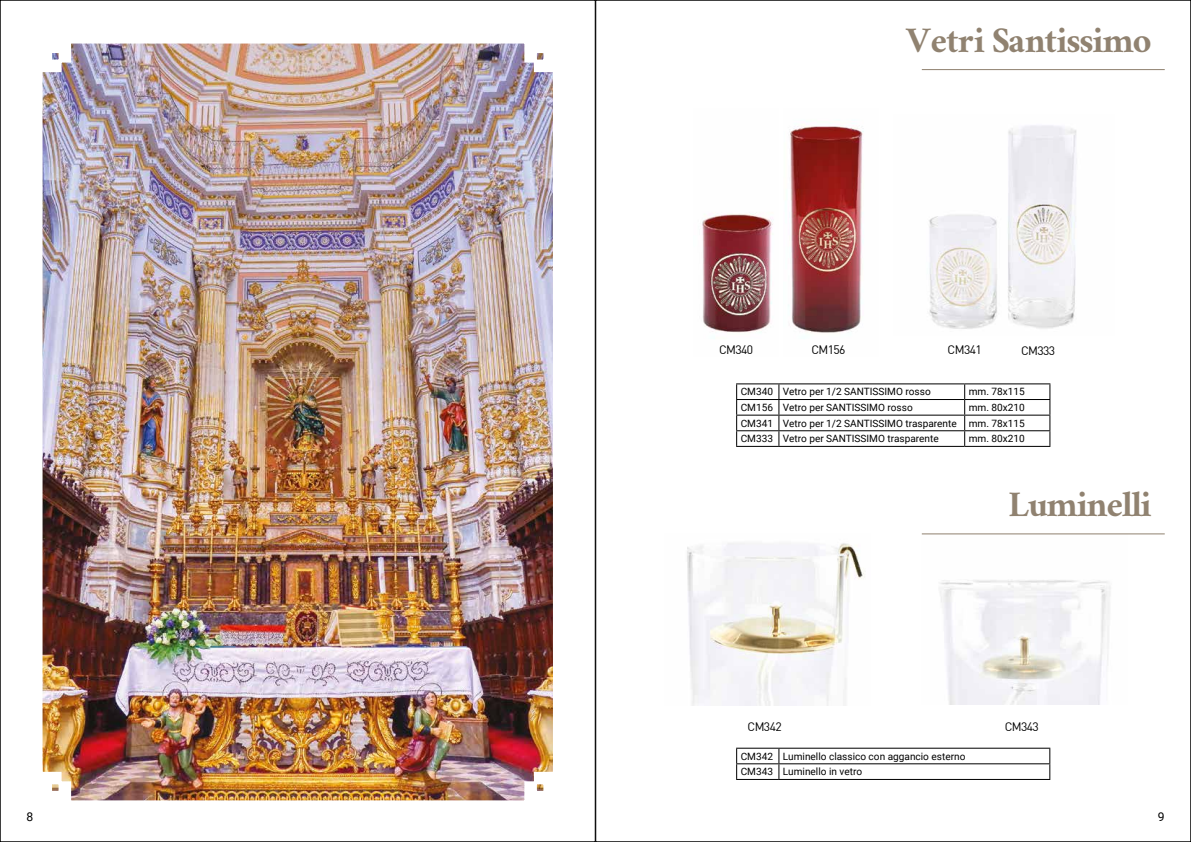
<style>
.page{position:relative;width:1191px;height:842px;background:#fff}
.page>*{position:absolute;margin:0;border:0;box-sizing:border-box;transform-origin:0 0}
.t1{font:40.3px "Ramaraja";color:#908270}
.t2{font:12.1px "DIN";letter-spacing:-.05em;color:#000}
.t3{font:12.1px "Roboto";color:#000}
.t4{font:10.1px/15.6px "Roboto";color:#000;text-align:justify}
</style>
<div class="page">
<img style="left:42px;top:43px;width:511px;height:758px">
<img style="left:929px;top:125px;width:148px;height:204px">
<img style="left:687px;top:543px;width:178px;height:162px">
<img style="left:921px;top:534px;width:206px;height:171px">
<img style="left:788px;top:125px;width:76px;height:208px">
<img style="left:702px;top:214px;width:71px;height:119px">
<hr style="left:921px;top:69px;width:243px;height:1px;background:#908270">
<hr style="left:921px;top:533px;width:243px;height:1px;background:#908270">
<hr style="left:736px;top:383px;width:43px;height:1px;background:#000">
<hr style="left:779px;top:383px;width:185px;height:1px;background:#000">
<hr style="left:964px;top:383px;width:86px;height:1px;background:#000">
<hr style="left:736px;top:399px;width:43px;height:1px;background:#000">
<hr style="left:779px;top:399px;width:185px;height:1px;background:#000">
<hr style="left:964px;top:399px;width:86px;height:1px;background:#000">
<hr style="left:736px;top:415px;width:43px;height:1px;background:#000">
<hr style="left:779px;top:415px;width:185px;height:1px;background:#000">
<hr style="left:964px;top:415px;width:86px;height:1px;background:#000">
<hr style="left:736px;top:430px;width:43px;height:1px;background:#000">
<svg style="left:736px;top:384px;width:1px;height:62px"></svg>
<hr style="left:779px;top:430px;width:185px;height:1px;background:#000">
<svg style="left:778px;top:384px;width:1px;height:62px"></svg>
<hr style="left:964px;top:430px;width:86px;height:1px;background:#000">
<svg style="left:964px;top:384px;width:1px;height:62px"></svg>
<svg style="left:1049px;top:384px;width:1px;height:62px"></svg>
<hr style="left:736px;top:446px;width:43px;height:1px;background:#000">
<hr style="left:779px;top:446px;width:185px;height:1px;background:#000">
<hr style="left:964px;top:446px;width:86px;height:1px;background:#000">
<hr style="left:736px;top:748px;width:43px;height:1px;background:#000">
<hr style="left:779px;top:748px;width:271px;height:1px;background:#000">
<hr style="left:736px;top:763px;width:43px;height:1px;background:#000">
<svg style="left:736px;top:749px;width:1px;height:30px"></svg>
<hr style="left:779px;top:763px;width:271px;height:1px;background:#000">
<svg style="left:778px;top:749px;width:1px;height:30px"></svg>
<svg style="left:1049px;top:749px;width:1px;height:30px"></svg>
<hr style="left:736px;top:779px;width:43px;height:1px;background:#000">
<hr style="left:779px;top:779px;width:271px;height:1px;background:#000">
<h1 class="t1" style="left:906px;top:14px;width:246px">Vetri Santissimo</h1>
<p class="t2" style="left:811px;top:342px;width:36px">CM156</p>
<p class="t2" style="left:1021px;top:343px;width:36px">CM333</p>
<p class="t2" style="left:719px;top:342px;width:36px">CM340</p>
<p class="t2" style="left:947px;top:342px;width:36px">CM341</p>
<p class="t4" style="left:740px;top:384px;width:191px">CM340 Vetro per 1/2 SANTISSIMO rosso</p>
<p class="t4" style="left:968px;top:384px;width:58px">mm. 78x115</p>
<p class="t4" style="left:740px;top:399px;width:174px">CM156 Vetro per SANTISSIMO rosso</p>
<p class="t4" style="left:740px;top:399px;width:286px;text-indent:228px">mm. 80x210<br>CM341 Vetro per 1/2 SANTISSIMO trasparente mm. 78x115<br>CM333 Vetro per SANTISSIMO trasparente</p>
<p class="t4" style="left:968px;top:431px;width:58px">mm. 80x210</p>
<h1 class="t1" style="left:1008px;top:479px;width:143px">Luminelli</h1>
<p class="t2" style="left:747px;top:719px;width:36px">CM342</p>
<p class="t4" style="left:740px;top:748px;width:226px">CM342 Luminello classico con aggancio esterno<br>CM343 Luminello in vetro</p>
<p class="t2" style="left:1004px;top:719px;width:36px">CM343</p>
<p class="t3" style="left:26px;top:808px;width:8px">8</p>
<p class="t3" style="left:1157px;top:808px;width:8px">9</p>
</div>
